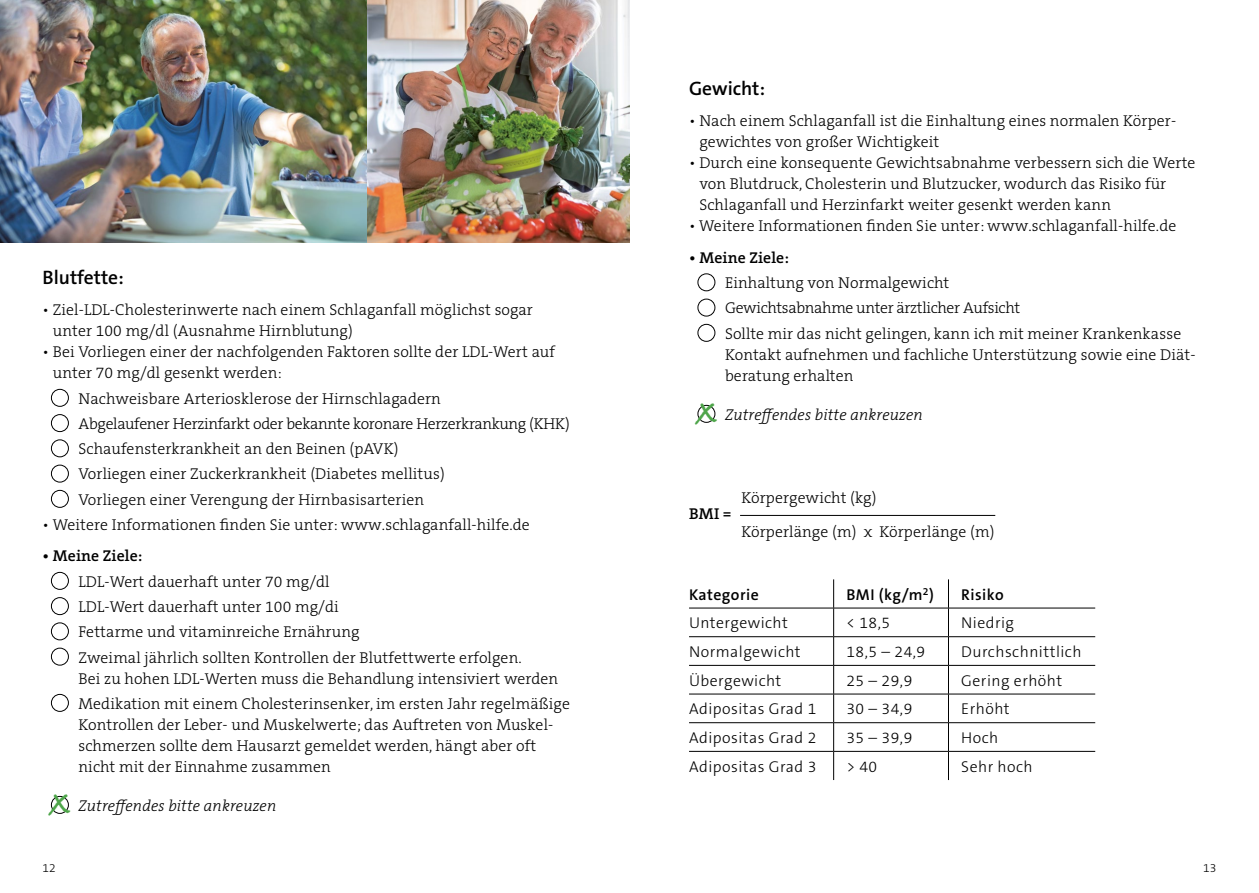
<style>
.page{position:relative;width:1259px;height:893px;background:#fff}
.page>*{position:absolute;margin:0;border:0;box-sizing:border-box;transform-origin:0 0}
.t1{font:700 40.5px "Bradley Hand ITCTT";color:#4ea54a}
.t2{font:600 19.5px "The Sans B W6";color:#000}
.t3{font:300 15.75px/25.2px "The Serif B W3";letter-spacing:.01em;color:#000}
.t4{font:300 15.75px "The Sans B W3";letter-spacing:.03em;color:#000}
.t5{font:italic 300 15.75px "The Serif B W3";letter-spacing:.01em;color:#000}
.t6{font:600 15.75px "The Serif B W6";letter-spacing:.01em;color:#000}
.t7{font:600 15.75px "The Sans B W6";letter-spacing:.03em;color:#000}
.t8{font:300 12px "The Sans B W3";color:#000}
</style>
<div class="page">
<div style="left:697px;top:273px;width:18px;height:18px;border:1px solid #000;border-radius:50%"></div>
<div style="left:697px;top:299px;width:18px;height:17px;border:1px solid #000;border-radius:50%"></div>
<div style="left:697px;top:324px;width:18px;height:18px;border:1px solid #000;border-radius:50%"></div>
<div style="left:697px;top:405px;width:18px;height:18px;border:1px solid #000;border-radius:50%"></div>
<hr style="left:740px;top:515px;width:255px;height:1px;background:#000">
<hr style="left:689px;top:608px;width:144px;height:1px;background:#000">
<hr style="left:833px;top:608px;width:115px;height:1px;background:#000">
<hr style="left:948px;top:608px;width:147px;height:1px;background:#000">
<hr style="left:689px;top:636px;width:144px;height:1px;background:#000">
<hr style="left:833px;top:636px;width:115px;height:1px;background:#000">
<hr style="left:948px;top:636px;width:147px;height:1px;background:#000">
<hr style="left:689px;top:665px;width:144px;height:1px;background:#000">
<hr style="left:833px;top:665px;width:115px;height:1px;background:#000">
<hr style="left:948px;top:665px;width:147px;height:1px;background:#000">
<hr style="left:689px;top:694px;width:144px;height:1px;background:#000">
<hr style="left:833px;top:694px;width:115px;height:1px;background:#000">
<hr style="left:948px;top:694px;width:147px;height:1px;background:#000">
<hr style="left:689px;top:722px;width:144px;height:1px;background:#000">
<hr style="left:833px;top:722px;width:115px;height:1px;background:#000">
<hr style="left:948px;top:722px;width:147px;height:1px;background:#000">
<hr style="left:689px;top:751px;width:144px;height:1px;background:#000">
<hr style="left:833px;top:751px;width:115px;height:1px;background:#000">
<svg style="left:833px;top:579px;width:1px;height:201px"></svg>
<hr style="left:948px;top:751px;width:147px;height:1px;background:#000">
<svg style="left:948px;top:579px;width:1px;height:201px"></svg>
<div style="left:51px;top:389px;width:18px;height:18px;border:1px solid #000;border-radius:50%"></div>
<div style="left:51px;top:414px;width:18px;height:18px;border:1px solid #000;border-radius:50%"></div>
<div style="left:51px;top:439px;width:18px;height:18px;border:1px solid #000;border-radius:50%"></div>
<div style="left:51px;top:465px;width:18px;height:17px;border:1px solid #000;border-radius:50%"></div>
<div style="left:51px;top:490px;width:18px;height:18px;border:1px solid #000;border-radius:50%"></div>
<div style="left:51px;top:572px;width:18px;height:18px;border:1px solid #000;border-radius:50%"></div>
<div style="left:51px;top:597px;width:18px;height:18px;border:1px solid #000;border-radius:50%"></div>
<div style="left:51px;top:622px;width:18px;height:18px;border:1px solid #000;border-radius:50%"></div>
<div style="left:51px;top:648px;width:18px;height:17px;border:1px solid #000;border-radius:50%"></div>
<div style="left:51px;top:694px;width:18px;height:18px;border:1px solid #000;border-radius:50%"></div>
<div style="left:51px;top:796px;width:18px;height:18px;border:1px solid #000;border-radius:50%"></div>
<img style="left:0;top:0;width:629px;height:242px">
<p class="t2" style="left:43px;top:265px;width:83px">Blutfette:</p>
<p class="t3" style="left:53px;top:300px;width:481px;line-height:21px;text-indent:-10px">• Ziel-LDL-Cholesterinwerte nach einem Schlaganfall möglichst sogar unter 100 mg/dl (Ausnahme Hirnblutung)</p>
<p class="t3" style="left:53px;top:342px;width:503px;line-height:21px;text-indent:-10px">• Bei Vorliegen einer der nachfolgenden Faktoren sollte der LDL-Wert auf unter 70 mg/dl gesenkt werden:</p>
<p class="t3" style="left:79px;top:386px;width:493px">Nachweisbare Arteriosklerose der Hirnschlagadern<br>Abgelaufener Herzinfarkt oder bekannte koronare Herzerkrankung (KHK)<br>Schaufensterkrankheit an den Beinen (pAVK)<br>Vorliegen einer Zuckerkrankheit (Diabetes mellitus)<br>Vorliegen einer Verengung der Hirnbasisarterien</p>
<p class="t3" style="left:43px;top:512px;width:489px">• Weitere Informationen finden Sie unter: www.schlaganfall-hilfe.de</p>
<p class="t6" style="left:43px;top:546px;width:101px">• Meine Ziele:</p>
<p class="t3" style="left:79px;top:569px;width:445px">LDL-Wert dauerhaft unter 70 mg/dl<br>LDL-Wert dauerhaft unter 100 mg/di<br>Fettarme und vitaminreiche Ernährung<br>Zweimal jährlich sollten Kontrollen der Blutfettwerte erfolgen.</p>
<p class="t3" style="left:79px;top:666px;width:493px">Bei zu hohen LDL-Werten muss die Behandlung intensiviert werden<br>Medikation mit einem Cholesterinsenker, im ersten Jahr regelmäßige</p>
<p class="t3" style="left:79px;top:714px;width:476px;line-height:21px">Kontrollen der Leber- und Muskelwerte; das Auftreten von Muskel&shy;schmerzen sollte dem Hausarzt gemeldet werden, hängt aber oft nicht mit der Einnahme zusammen</p>
<h1 class="t1" style="left:51px;top:770px;width:21px">x</h1>
<p class="t5" style="left:79px;top:795px;width:199px">Zutreffendes bitte ankreuzen</p>
<p class="t2" style="left:689px;top:76px;width:78px">Gewicht:</p>
<p class="t3" style="left:699px;top:111px;width:478px;line-height:21px;text-indent:-10px">• Nach einem Schlaganfall ist die Einhaltung eines normalen Körper&shy;gewichtes von großer Wichtigkeit</p>
<p class="t3" style="left:699px;top:153px;width:498px;line-height:21px;text-indent:-10px">• Durch eine konsequente Gewichtsabnahme verbessern sich die Werte von Blutdruck, Cholesterin und Blutzucker, wodurch das Risiko für<br>Schlaganfall und Herzinfarkt weiter gesenkt werden kann</p>
<p class="t3" style="left:689px;top:214px;width:489px">• Weitere Informationen finden Sie unter: www.schlaganfall-hilfe.de</p>
<p class="t6" style="left:689px;top:247px;width:101px">• Meine Ziele:</p>
<p class="t3" style="left:725px;top:270px;width:458px">Einhaltung von Normalgewicht<br>Gewichtsabnahme unter ärztlicher Aufsicht<br>Sollte mir das nicht gelingen, kann ich mit meiner Krankenkasse</p>
<p class="t3" style="left:725px;top:344px;width:472px;line-height:21px">Kontakt aufnehmen und fachliche Unterstützung sowie eine Diät&shy;beratung erhalten</p>
<h1 class="t1" style="left:697px;top:379px;width:21px">x</h1>
<p class="t5" style="left:725px;top:404px;width:199px">Zutreffendes bitte ankreuzen</p>
<p class="t6" style="left:689px;top:504px;width:44px">BMI =</p>
<p class="t3" style="left:741px;top:485px;width:136px">Körpergewicht (kg)</p>
<p class="t3" style="left:741px;top:519px;width:254px">Körperlänge (m) x Körperlänge (m)</p>
<p class="t7" style="left:689px;top:584px;width:71px">Kategorie</p>
<p class="t7" style="left:846px;top:584px;width:89px">BMI (kg/m<sup>2</sup>)</p>
<p class="t7" style="left:961px;top:584px;width:44px">Risiko</p>
<p class="t4" style="left:689px;top:613px;width:100px">Untergewicht</p>
<p class="t4" style="left:846px;top:613px;width:45px">&lt; 18,5</p>
<p class="t4" style="left:961px;top:613px;width:54px">Niedrig</p>
<p class="t4" style="left:689px;top:641px;width:113px">Normalgewicht</p>
<p class="t4" style="left:846px;top:641px;width:80px">18,5 – 24,9</p>
<p class="t4" style="left:961px;top:641px;width:122px">Durchschnittlich</p>
<p class="t4" style="left:689px;top:670px;width:94px">Übergewicht</p>
<p class="t4" style="left:846px;top:670px;width:67px">25 – 29,9</p>
<p class="t4" style="left:961px;top:670px;width:102px">Gering erhöht</p>
<p class="t4" style="left:689px;top:699px;width:129px">Adipositas Grad 1</p>
<p class="t4" style="left:846px;top:699px;width:67px">30 – 34,9</p>
<p class="t4" style="left:961px;top:699px;width:50px">Erhöht</p>
<p class="t4" style="left:689px;top:727px;width:129px">Adipositas Grad 2</p>
<p class="t4" style="left:846px;top:727px;width:67px">35 – 39,9</p>
<p class="t4" style="left:961px;top:727px;width:39px">Hoch</p>
<p class="t4" style="left:689px;top:756px;width:129px">Adipositas Grad 3</p>
<p class="t4" style="left:846px;top:756px;width:32px">&gt; 40</p>
<p class="t4" style="left:961px;top:756px;width:73px">Sehr hoch</p>
<p class="t8" style="left:43px;top:860px;width:15px">12</p>
<p class="t8" style="left:1203px;top:860px;width:15px">13</p>
</div>
